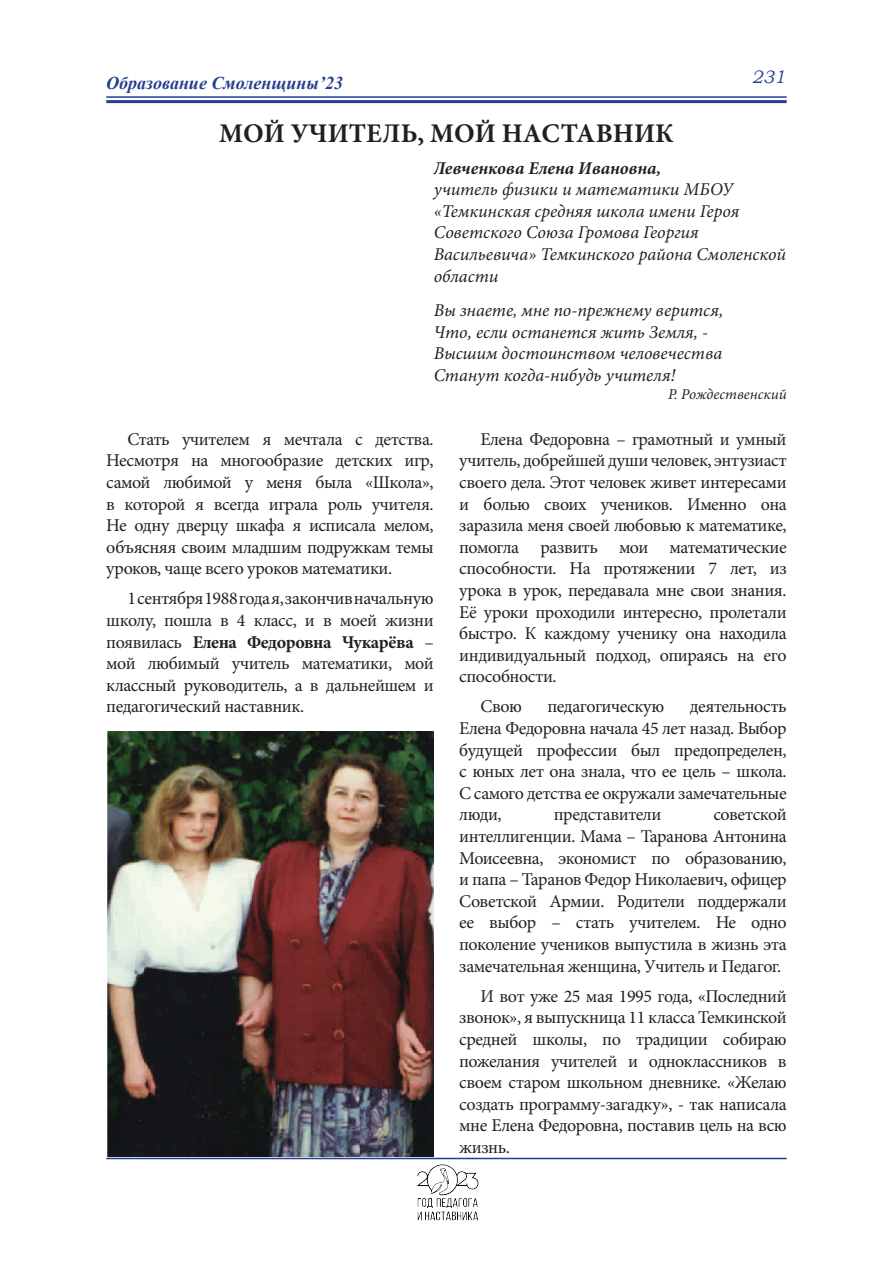
<style>
.page{position:relative;width:893px;height:1263px;background:#fff}
.page>*{position:absolute;margin:0;border:0;box-sizing:border-box;transform-origin:0 0}
.t1{font:700 27px "Minion Pro";color:#231f20}
.t2{font:18px/21.6px "Minion Pro";letter-spacing:-.025em;color:#231f20;text-align:justify}
.t3{font:italic 18px/21.6px "Minion Pro";color:#231f20}
.t4{font:italic 700 18px "Times New Roman";color:#253f8e}
.t5{font:italic 700 18px "Minion Pro";color:#231f20}
.t6{font:italic 18px "Bookman Old Style";color:#253f8e}
.t7{font:italic 15px "Minion Pro";color:#231f20}
.s1{font-weight:700}
</style>
<div class="page">
<hr style="left:106px;top:96px;width:681px;height:2px;background:#253f8e">
<hr style="left:106px;top:100px;width:681px;height:3px;background:#253f8e">
<img style="left:383px;top:1159px;width:127px;height:62px">
<hr style="left:106px;top:1158px;width:681px;height:1px;background:#253f8e">
<img style="left:107px;top:731px;width:327px;height:426px">
<p class="t4" style="left:106px;top:70px;width:238px">Образование Смоленщины’23</p>
<p class="t6" style="left:752px;top:65px;width:35px">231</p>
<h1 class="t1" style="left:219px;top:114px;width:456px">МОЙ УЧИТЕЛЬ, МОЙ НАСТАВНИК</h1>
<p class="t5" style="left:434px;top:155px;width:229px">Левченкова Елена Ивановна,</p>
<p class="t3" style="left:434px;top:179px;width:354px">учитель физики и математики МБОУ «Темкинская средняя школа имени Героя<br>Советского Союза Громова Георгия<br>Васильевича» Темкинского района Смоленской области</p>
<p class="t3" style="left:434px;top:299px;width:291px">Вы знаете, мне по-прежнему верится, Что, если останется жить Земля, - Высшим достоинством человечества Станут когда-нибудь учителя!</p>
<p class="t7" style="left:668px;top:384px;width:120px">Р. Рождественский</p>
<p class="t2" style="left:106px;top:428px;width:329px;text-indent:21px">Стать учителем я мечтала с детства.<br>Несмотря на многообразие детских игр, самой любимой у меня была «Школа», в которой я всегда играла роль учителя.<br>Не одну дверцу шкафа я исписала мелом, объясняя своим младшим подружкам темы уроков, чаще всего уроков математики.</p>
<p class="t2" style="left:106px;top:588px;width:329px;text-indent:21px">1 сентября 1988 года я, закончив начальную школу, пошла в 4 класс, и в моей жизни появилась <span class="s1">Елена Федоровна Чукарёва</span> – мой любимый учитель математики, мой классный руководитель, а в дальнейшем и педагогический наставник.</p>
<p class="t2" style="left:459px;top:428px;width:329px;text-indent:21px">Елена Федоровна – грамотный и умный учитель, добрейшей души человек, энтузиаст своего дела. Этот человек живет интересами и болью своих учеников. Именно она заразила меня своей любовью к математике, помогла развить мои математические способности. На протяжении 7 лет, из урока в урок, передавала мне свои знания.<br>Её уроки проходили интересно, пролетали быстро. К каждому ученику она находила индивидуальный подход, опираясь на его способности.</p>
<p class="t2" style="left:480px;top:696px;width:43px">Свою</p>
<p class="t2" style="left:548px;top:696px;width:118px">педагогическую</p>
<p class="t2" style="left:459px;top:696px;width:329px;text-indent:231px">деятельность Елена Федоровна начала 45 лет назад. Выбор будущей профессии был предопределен, с юных лет она знала, что ее цель – школа.<br>С самого детства ее окружали замечательные люди,</p>
<p class="t2" style="left:459px;top:804px;width:329px;text-indent:254px">советской интеллигенции. Мама – Таранова Антонина Моисеевна, экономист по образованию, и папа – Таранов Федор Николаевич, офицер Советской Армии. Родители поддержали ее выбор – стать учителем. Не одно поколение учеников выпустила в жизнь эта замечательная женщина, Учитель и Педагог.</p>
<p class="t2" style="left:459px;top:985px;width:329px;text-indent:21px">И вот уже 25 мая 1995 года, «Последний звонок», я выпускница 11 класса Темкинской средней школы, по традиции собираю пожелания учителей и одноклассников в своем старом школьном дневнике. «Желаю создать программу-загадку», - так написала мне Елена Федоровна, поставив цель на всю жизнь.</p>
<p class="t2" style="left:554px;top:804px;width:109px">представители</p>
</div>
